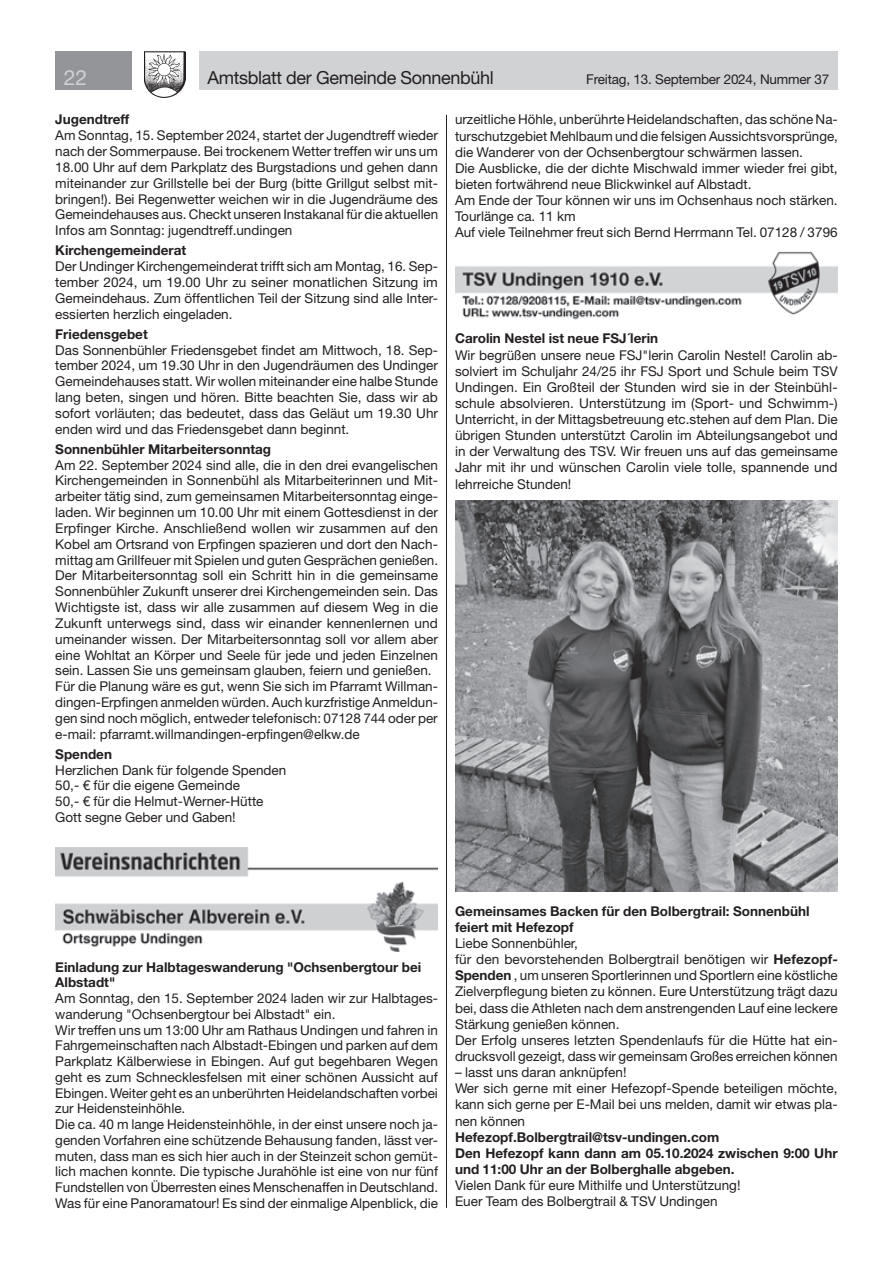
<style>
.page{position:relative;width:893px;height:1263px;background:#fff}
.page>*{position:absolute;margin:0;border:0;box-sizing:border-box;transform-origin:0 0}
.t1{font:21px "Helvetica Neue LT Std";color:#d1d2d4}
.t2{font:18px "Helvetica Neue LT Std";letter-spacing:-.02em;color:#231f20}
.t3{font:13.5px/15.9px "Helvetica Neue LT Std";color:#231f20}
.t4{font:700 13.5px/16.2px "Helvetica Neue LT Std";color:#231f20}
.s1{font-weight:700}
</style>
<div class="page">
<div style="left:199px;top:51px;width:639px;height:38px;background:#d1d2d4"></div>
<div style="left:55px;top:51px;width:77px;height:38px;background:#939598"></div>
<img style="left:145px;top:51px;width:41px;height:47px">
<img style="left:55px;top:847px;width:383px;height:29px">
<img style="left:55px;top:882px;width:383px;height:70px">
<img style="left:455px;top:251px;width:383px;height:69px">
<img style="left:455px;top:500px;width:383px;height:391px">
<hr style="left:446px;top:115px;width:1px;height:1093px;background:#231f20">
<h1 class="t1" style="left:64px;top:65px;width:25px">22</h1>
<h2 class="t2" style="left:207px;top:67px;width:288px">Amtsblatt der Gemeinde Sonnenbühl</h2>
<p class="t3" style="left:586px;top:71px;width:244px">Freitag, 13. September 2024, Nummer 37</p>
<p class="t4" style="left:55px;top:111px;width:76px">Jugendtreff</p>
<p class="t3" style="left:55px;top:127px;width:384px;text-align:justify">Am Sonntag, 15. September 2024, startet der Jugendtreff wieder nach der Sommerpause. Bei trockenem Wetter treffen wir uns um 18.00 Uhr auf dem Parkplatz des Burgstadions und gehen dann miteinander zur Grillstelle bei der Burg (bitte Grillgut selbst mit&shy;bringen!). Bei Regenwetter weichen wir in die Jugendräume des Gemeindehauses aus. Checkt unseren Instakanal für die aktuellen Infos am Sonntag: jugendtreff.undingen</p>
<p class="t4" style="left:55px;top:242px;width:132px">Kirchengemeinderat</p>
<p class="t3" style="left:55px;top:258px;width:384px;text-align:justify">Der Undinger Kirchengemeinderat trifft sich am Montag, 16. Sep&shy;tember 2024, um 19.00 Uhr zu seiner monatlichen Sitzung im Gemeindehaus. Zum öffentlichen Teil der Sitzung sind alle Inter&shy;essierten herzlich eingeladen.</p>
<p class="t4" style="left:55px;top:325px;width:94px">Friedensgebet</p>
<p class="t3" style="left:55px;top:342px;width:384px;text-align:justify">Das Sonnenbühler Friedensgebet findet am Mittwoch, 18. Sep&shy;tember 2024, um 19.30 Uhr in den Jugendräumen des Undinger Gemeindehauses statt. Wir wollen miteinander eine halbe Stunde lang beten, singen und hören. Bitte beachten Sie, dass wir ab sofort vorläuten; das bedeutet, dass das Geläut um 19.30 Uhr enden wird und das Friedensgebet dann beginnt.</p>
<p class="t4" style="left:55px;top:440px;width:217px">Sonnenbühler Mitarbeitersonntag</p>
<p class="t3" style="left:55px;top:457px;width:384px">Am 22. September 2024 sind alle, die in den drei evangelischen Kirchengemeinden in Sonnenbühl als Mitarbeiterinnen und Mit&shy;arbeiter tätig sind, zum gemeinsamen Mitarbeitersonntag einge&shy;laden. Wir beginnen um 10.00 Uhr mit einem Gottesdienst in der Erpfinger Kirche. Anschließend wollen wir zusammen auf den Kobel am Ortsrand von Erpfingen spazieren und dort den Nach&shy;mittag am Grillfeuer mit Spielen und guten Gesprächen genießen.<br>Der Mitarbeitersonntag soll ein Schritt hin in die gemeinsame Sonnenbühler Zukunft unserer drei Kirchengemeinden sein. Das Wichtigste ist, dass wir alle zusammen auf diesem Weg in die Zukunft unterwegs sind, dass wir einander kennenlernen und umeinander wissen. Der Mitarbeitersonntag soll vor allem aber eine Wohltat an Körper und Seele für jede und jeden Einzelnen sein. Lassen Sie uns gemeinsam glauben, feiern und genießen.<br>Für die Planung wäre es gut, wenn Sie sich im Pfarramt Willman&shy;dingen-Erpfingen anmelden würden. Auch kurzfristige Anmeldun&shy;gen sind noch möglich, entweder telefonisch: 07128 744 oder per e-mail: pfarramt.willmandingen-erpfingen@elkw.de</p>
<p class="t4" style="left:55px;top:745px;width:58px">Spenden</p>
<p class="t3" style="left:55px;top:762px;width:233px">Herzlichen Dank für folgende Spenden<br>50,- € für die eigene Gemeinde<br>50,- € für die Helmut-Werner-Hütte<br>Gott segne Geber und Gaben!</p>
<p class="t3" style="left:455px;top:111px;width:384px">urzeitliche Höhle, unberührte Heidelandschaften, das schöne Na&shy;turschutzgebiet Mehlbaum und die felsigen Aussichtsvorsprünge, die Wanderer von der Ochsenbergtour schwärmen lassen.<br>Die Ausblicke, die der dichte Mischwald immer wieder frei gibt, bieten fortwährend neue Blickwinkel auf Albstadt.<br>Am Ende der Tour können wir uns im Ochsenhaus noch stärken.<br>Tourlänge ca. 11 km<br>Auf viele Teilnehmer freut sich Bernd Herrmann Tel. 07128 / 3796</p>
<p class="t4" style="left:455px;top:330px;width:205px">Carolin Nestel ist neue FSJ´lerin</p>
<p class="t3" style="left:455px;top:346px;width:384px;text-align:justify">Wir begrüßen unsere neue FSJ"lerin Carolin Nestel! Carolin ab&shy;solviert im Schuljahr 24/25 ihr FSJ Sport und Schule beim TSV Undingen. Ein Großteil der Stunden wird sie in der Steinbühl&shy;schule absolvieren. Unterstützung im (Sport- und Schwimm-)<br>Unterricht, in der Mittagsbetreuung etc.stehen auf dem Plan. Die übrigen Stunden unterstützt Carolin im Abteilungsangebot und in der Verwaltung des TSV. Wir freuen uns auf das gemeinsame Jahr mit ihr und wünschen Carolin viele tolle, spannende und lehrreiche Stunden!</p>
<p class="t4" style="left:55px;top:959px;width:367px;line-height:15.8px">Einladung zur Halbtageswanderung "Ochsenbergtour bei<br>Albstadt"</p>
<p class="t3" style="left:55px;top:990px;width:384px">Am Sonntag, den 15. September 2024 laden wir zur Halbtages&shy;wanderung "Ochsenbergtour bei Albstadt" ein.<br>Wir treffen uns um 13:00 Uhr am Rathaus Undingen und fahren in Fahrgemeinschaften nach Albstadt-Ebingen und parken auf dem Parkplatz Kälberwiese in Ebingen. Auf gut begehbaren Wegen geht es zum Schnecklesfelsen mit einer schönen Aussicht auf Ebingen. Weiter geht es an unberührten Heidelandschaften vorbei zur Heidensteinhöhle.<br>Die ca. 40 m lange Heidensteinhöhle, in der einst unsere noch ja&shy;genden Vorfahren eine schützende Behausung fanden, lässt ver&shy;muten, dass man es sich hier auch in der Steinzeit schon gemüt&shy;lich machen konnte. Die typische Jurahöhle ist eine von nur fünf Fundstellen von Überresten eines Menschenaffen in Deutschland.<br>Was für eine Panoramatour! Es sind der einmalige Alpenblick, die</p>
<p class="t4" style="left:455px;top:903px;width:356px">Gemeinsames Backen für den Bolbergtrail: Sonnenbühl feiert mit Hefezopf</p>
<p class="t3" style="left:455px;top:935px;width:384px">Liebe Sonnenbühler,<br>für den bevorstehenden Bolbergtrail benötigen wir <span class="s1">Hefezopf-Spenden</span> , um unseren Sportlerinnen und Sportlern eine köstliche Zielverpflegung bieten zu können. Eure Unterstützung trägt dazu bei, dass die Athleten nach dem anstrengenden Lauf eine leckere Stärkung genießen können.<br>Der Erfolg unseres letzten Spendenlaufs für die Hütte hat ein&shy;drucksvoll gezeigt, dass wir gemeinsam Großes erreichen können</p>
<p class="t3" style="left:455px;top:1064px;width:384px">– lasst uns daran anknüpfen!<br>Wer sich gerne mit einer Hefezopf-Spende beteiligen möchte, kann sich gerne per E-Mail bei uns melden, damit wir etwas pla&shy;nen können</p>
<p class="t4" style="left:455px;top:1128px;width:384px">Hefezopf.Bolbergtrail@tsv-undingen.com<br>Den Hefezopf kann dann am 05.10.2024 zwischen 9:00 Uhr und 11:00 Uhr an der Bolberghalle abgeben.</p>
<p class="t3" style="left:455px;top:1177px;width:287px">Vielen Dank für eure Mithilfe und Unterstützung!<br>Euer Team des Bolbergtrail &amp; TSV Undingen</p>
</div>
